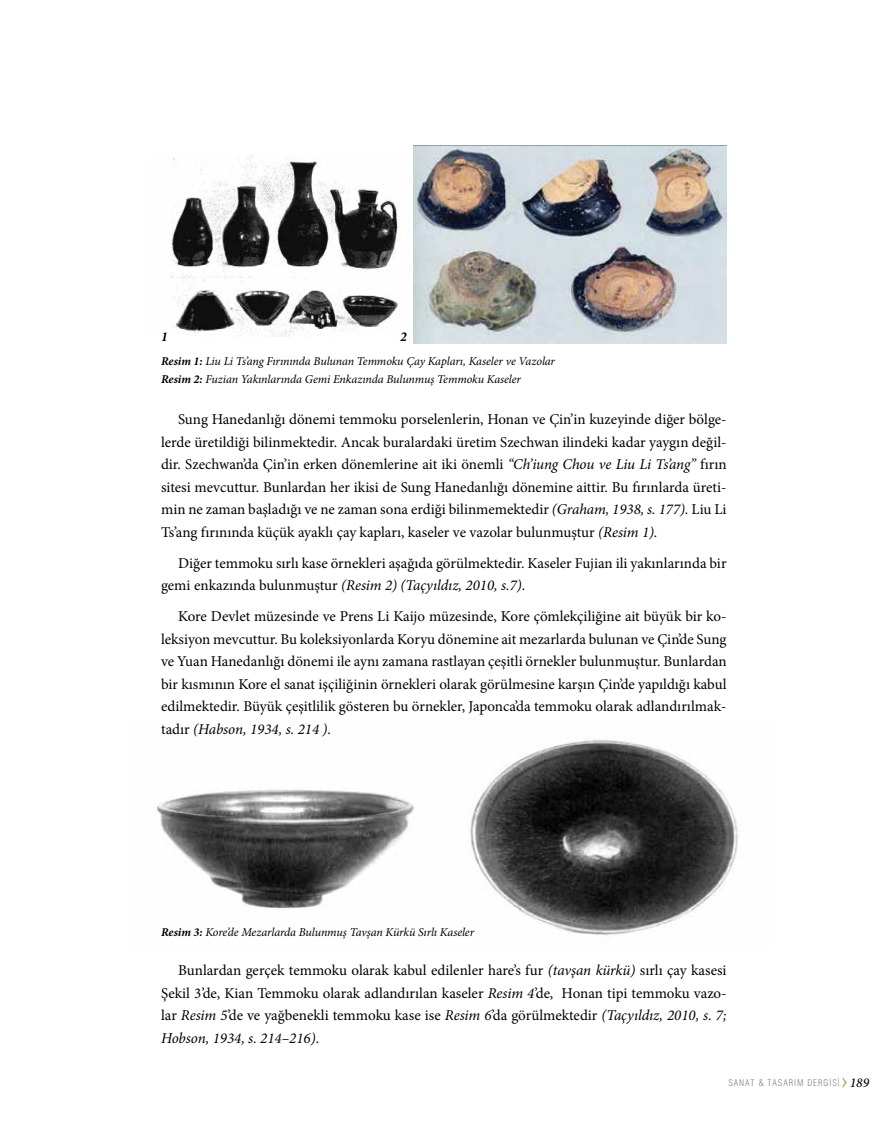
<style>
.page{position:relative;width:893px;height:1127px;background:#fff}
.page>*{position:absolute;margin:0;border:0;box-sizing:border-box;transform-origin:0 0}
.t1{font:15px/22.5px "Minion Pro";color:#000;text-align:justify}
.t2{font:italic 700 13.5px "Minion Pro";color:#000}
.t3{font:italic 12px/18px "Minion Pro";letter-spacing:-.015em;color:#000}
.t4{font:300 condensed 9px "Helvetica";letter-spacing:.1em;color:#808285}
.s1{font-weight:700}
.s2{font-style:italic}
.s3{font-family:"Minion Pro";font-weight:500;font-style:italic;font-stretch:normal;font-size:13.5px;color:#000}
</style>
<div class="page">
<svg style="left:842px;top:1077px;width:5px;height:11px"></svg>
<img style="left:156px;top:740px;width:583px;height:195px">
<svg style="left:171px;top:155px;width:230px;height:181px"></svg>
<img style="left:413px;top:146px;width:314px;height:197px">
<p class="t2" style="left:161px;top:327px;width:8px">1</p>
<p class="t2" style="left:400px;top:327px;width:8px">2</p>
<p class="t3" style="left:161px;top:352px;width:395px"><span class="s1">Resim 1:</span> Liu Li Ts’ang Fırınında Bulunan Temmoku Çay Kapları, Kaseler ve Vazolar<br><span class="s1">Resim 2:</span> Fuzian Yakınlarında Gemi Enkazında Bulunmuş Temmoku Kaseler</p>
<p class="t1" style="left:161px;top:408px;width:567px;text-indent:17px">Sung Hanedanlığı dönemi temmoku porselenlerin, Honan ve Çin’in kuzeyinde diğer bölge&shy;lerde üretildiği bilinmektedir. Ancak buralardaki üretim Szechwan ilindeki kadar yaygın değil&shy;dir. Szechwan’da Çin’in erken dönemlerine ait iki önemli <span class="s2">“Ch’iung Chou ve Liu Li Ts’ang”</span> fırın sitesi mevcuttur. Bunlardan her ikisi de Sung Hanedanlığı dönemine aittir. Bu fırınlarda üreti&shy;min ne zaman başladığı ve ne zaman sona erdiği bilinmemektedir <span class="s2">(Graham, 1938, s. 177).</span> Liu Li Ts’ang fırınında küçük ayaklı çay kapları, kaseler ve vazolar bulunmuştur <span class="s2">(Resim 1).</span></p>
<p class="t1" style="left:161px;top:552px;width:567px;text-indent:17px">Diğer temmoku sırlı kase örnekleri aşağıda görülmektedir. Kaseler Fujian ili yakınlarında bir gemi enkazında bulunmuştur <span class="s2">(Resim 2) (Taçyıldız, 2010, s.7)</span>.</p>
<p class="t1" style="left:161px;top:605px;width:567px;text-indent:17px">Kore Devlet müzesinde ve Prens Li Kaijo müzesinde, Kore çömlekçiliğine ait büyük bir ko&shy;leksiyon mevcuttur. Bu koleksiyonlarda Koryu dönemine ait mezarlarda bulunan ve Çin’de Sung ve Yuan Hanedanlığı dönemi ile aynı zamana rastlayan çeşitli örnekler bulunmuştur. Bunlardan bir kısmının Kore el sanat işçiliğinin örnekleri olarak görülmesine karşın Çin’de yapıldığı kabul edilmektedir. Büyük çeşitlilik gösteren bu örnekler, Japonca’da temmoku olarak adlandırılmak&shy;tadır <span class="s2">(Habson, 1934, s. 214 )</span>.</p>
<p class="t3" style="left:161px;top:922px;width:315px"><span class="s1">Resim 3:</span> Kore’de Mezarlarda Bulunmuş Tavşan Kürkü Sırlı Kaseler</p>
<p class="t1" style="left:161px;top:959px;width:567px;text-indent:17px">Bunlardan gerçek temmoku olarak kabul edilenler hare’s fur <span class="s2">(tavşan kürkü)</span> sırlı çay kasesi Şekil 3’de, Kian Temmoku olarak adlandırılan kaseler <span class="s2">Resim 4</span>’de, Honan tipi temmoku vazo&shy;lar <span class="s2">Resim 5</span>’de ve yağbenekli temmoku kase ise <span class="s2">Resim 6</span>’da görülmektedir <span class="s2">(Taçyıldız, 2010, s. 7; Hobson, 1934, s. 214–216)</span>.</p>
<p class="t4" style="left:728px;top:1078px;width:142px">SANAT &amp; TASARIM DERGİSİ <span class="s3">189</span></p>
</div>
